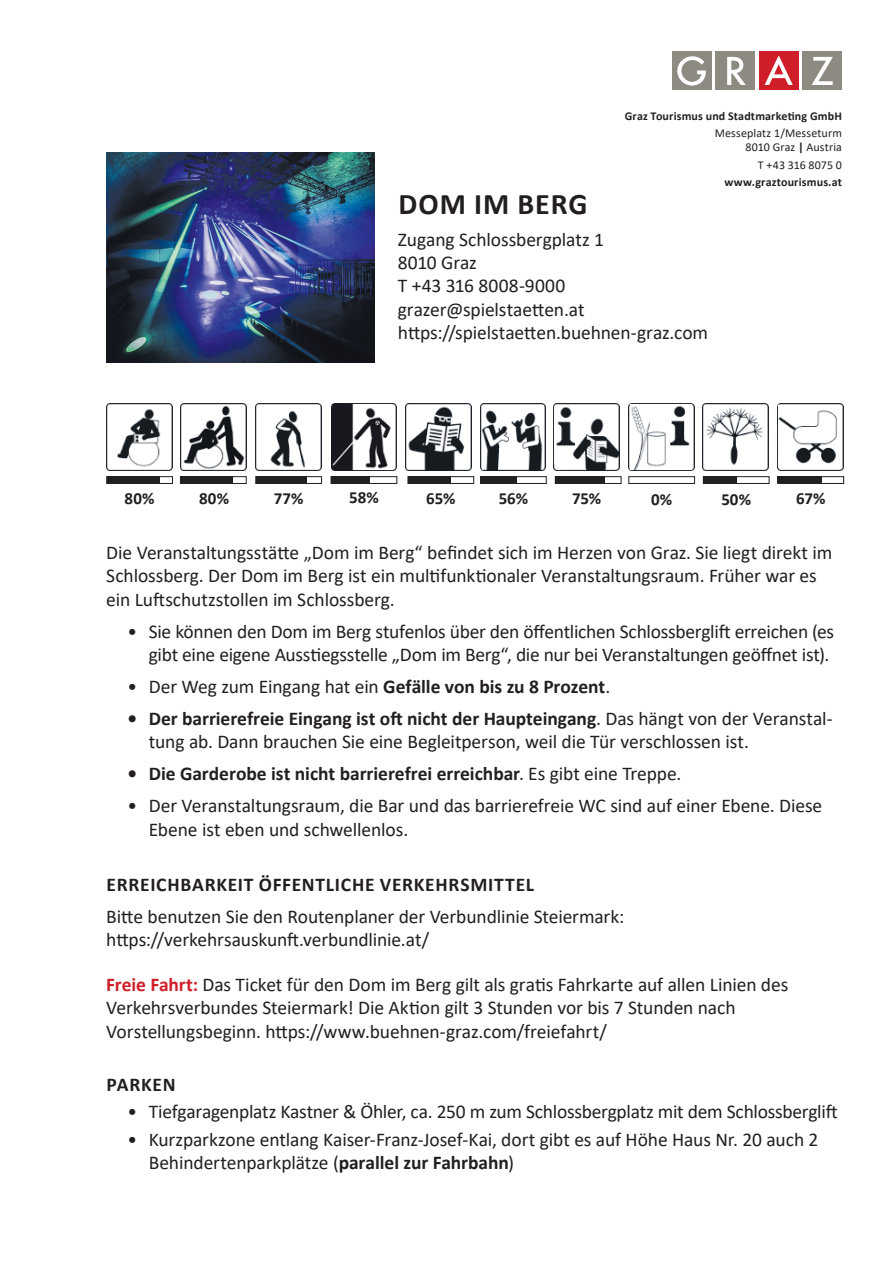
<style>
.page{position:relative;width:893px;height:1263px;background:#fff}
.page>*{position:absolute;margin:0;border:0;box-sizing:border-box;transform-origin:0 0}
.t1{font:700 30px "Calibri";letter-spacing:.035em;color:#231f20}
.t2{font:19.5px/23.4px "Calibri";letter-spacing:-.01em;color:#231f20}
.t3{font:700 19.5px "Calibri";color:#231f20}
.t4{font:700 19.5px "Calibri";letter-spacing:.03em;color:#231f20}
.t5{font:700 16.95px "Calibri";color:#231f20}
.t6{font:700 12px "Calibri";letter-spacing:.015em;color:#231f20}
.t7{font:12px/13.5px "Calibri";letter-spacing:.01em;color:#231f20;text-align:right}
.s1{font-weight:700}
.s2{font-weight:400}
.s3{font-weight:700;color:#d01e29}
</style>
<div class="page">
<div style="left:672px;top:51px;width:39px;height:39px;background:#8c8a81"></div>
<svg style="left:677px;top:56px;width:29px;height:30px"></svg>
<div style="left:715px;top:51px;width:40px;height:39px;background:#8c8a81"></div>
<svg style="left:727px;top:57px;width:19px;height:28px"></svg>
<div style="left:803px;top:51px;width:39px;height:39px;background:#8c8a81"></div>
<svg style="left:812px;top:57px;width:21px;height:28px"></svg>
<div style="left:759px;top:51px;width:39px;height:39px;background:#d01e29"></div>
<svg style="left:765px;top:56px;width:28px;height:29px"></svg>
<img style="left:106px;top:153px;width:268px;height:209px">
<img style="left:255px;top:404px;width:66px;height:66px">
<img style="left:777px;top:404px;width:66px;height:66px">
<img style="left:553px;top:404px;width:66px;height:66px">
<img style="left:628px;top:404px;width:66px;height:66px">
<img style="left:106px;top:404px;width:66px;height:66px">
<img style="left:181px;top:404px;width:66px;height:66px">
<img style="left:703px;top:404px;width:66px;height:66px">
<img style="left:331px;top:404px;width:66px;height:66px">
<img style="left:406px;top:404px;width:65px;height:66px">
<img style="left:480px;top:404px;width:66px;height:66px">
<div style="left:480px;top:476px;width:67px;height:8px;border:1px solid #231f20"></div>
<div style="left:106px;top:476px;width:67px;height:8px;border:1px solid #231f20"></div>
<div style="left:628px;top:476px;width:67px;height:8px;border:1px solid #231f20"></div>
<div style="left:703px;top:476px;width:66px;height:8px;border:1px solid #231f20"></div>
<div style="left:255px;top:476px;width:67px;height:8px;border:1px solid #231f20"></div>
<div style="left:777px;top:476px;width:67px;height:8px;border:1px solid #231f20"></div>
<div style="left:107px;top:476px;width:52px;height:7px;background:#231f20"></div>
<div style="left:703px;top:476px;width:33px;height:7px;background:#231f20"></div>
<div style="left:480px;top:476px;width:37px;height:7px;background:#231f20"></div>
<div style="left:777px;top:476px;width:45px;height:7px;background:#231f20"></div>
<div style="left:331px;top:476px;width:66px;height:8px;border:1px solid #231f20"></div>
<div style="left:331px;top:476px;width:38px;height:7px;background:#231f20"></div>
<div style="left:256px;top:476px;width:51px;height:7px;background:#231f20"></div>
<div style="left:180px;top:476px;width:67px;height:8px;border:1px solid #231f20"></div>
<div style="left:180px;top:476px;width:53px;height:7px;background:#231f20"></div>
<div style="left:408px;top:476px;width:66px;height:8px;border:1px solid #231f20"></div>
<div style="left:408px;top:476px;width:42px;height:7px;background:#231f20"></div>
<div style="left:555px;top:476px;width:66px;height:8px;border:1px solid #231f20"></div>
<div style="left:555px;top:476px;width:49px;height:7px;background:#231f20"></div>
<p class="t6" style="left:625px;top:107px;width:219px">Graz Tourismus und Stadtmarketing GmbH</p>
<p class="t7" style="left:715px;top:126px;width:129px">Messeplatz 1/Messeturm<br>8010 Graz <span class="s1">|</span> Austria</p>
<p class="t7" style="left:758px;top:158px;width:85px">T +43 316 8075 0</p>
<p class="t6" style="left:725px;top:174px;width:119px">www.graztourismus.at</p>
<h1 class="t1" style="left:398px;top:183px;width:191px">DOM IM BERG</h1>
<p class="t2" style="left:398px;top:227px;width:312px">Zugang Schlossbergplatz 1<br>8010 Graz<br>T +43 316 8008-9000 grazer@spielstaetten.at https://spielstaetten.buehnen-graz.com</p>
<p class="t5" style="left:125px;top:486px;width:31px">80%</p>
<p class="t5" style="left:199px;top:486px;width:31px">80%</p>
<p class="t5" style="left:274px;top:486px;width:31px">77%</p>
<p class="t5" style="left:349px;top:485px;width:31px">58%</p>
<p class="t5" style="left:426px;top:486px;width:31px">65%</p>
<p class="t5" style="left:499px;top:486px;width:31px">56%</p>
<p class="t5" style="left:572px;top:486px;width:31px">75%</p>
<p class="t5" style="left:651px;top:487px;width:23px">0%</p>
<p class="t5" style="left:721px;top:487px;width:31px">50%</p>
<p class="t5" style="left:796px;top:486px;width:31px">67%</p>
<p class="t2" style="left:106px;top:540px;width:728px">Die Veranstaltungsstätte „Dom im Berg“ befindet sich im Herzen von Graz. Sie liegt direkt im<br>Schlossberg. Der Dom im Berg ist ein multifunktionaler Veranstaltungsraum. Früher war es ein Luftschutzstollen im Schlossberg.</p>
<p class="t2" style="left:128px;top:619px;width:708px;text-align:right">• Sie können den Dom im Berg stufenlos über den öffentlichen Schlossberglift erreichen (es gibt eine eigene Ausstiegsstelle „Dom im Berg“, die nur bei Veranstaltungen geöffnet ist).</p>
<p class="t2" style="left:128px;top:674px;width:484px">• Der Weg zum Eingang hat ein <span class="s1">Gefälle von bis zu 8 Prozent</span>.</p>
<p class="t2" style="left:149px;top:706px;width:685px;text-indent:-21px"><span class="s1">• Der barrierefreie Eingang ist oft nicht der Haupteingang</span>. Das hängt von der Veranstal&shy;tung ab. Dann brauchen Sie eine Begleitperson, weil die Tür verschlossen ist.</p>
<p class="t3" style="left:128px;top:760px;width:555px">• Die Garderobe ist nicht barrierefrei erreichbar<span class="s2">. Es gibt eine Treppe.</span></p>
<p class="t2" style="left:149px;top:793px;width:675px;text-indent:-21px">• Der Veranstaltungsraum, die Bar und das barrierefreie WC sind auf einer Ebene. Diese<br>Ebene ist eben und schwellenlos.</p>
<p class="t4" style="left:107px;top:870px;width:429px">ERREICHBARKEIT ÖFFENTLICHE VERKEHRSMITTEL</p>
<p class="t2" style="left:106px;top:904px;width:519px">Bitte benutzen Sie den Routenplaner der Verbundlinie Steiermark: https://verkehrsauskunft.verbundlinie.at/</p>
<p class="t2" style="left:106px;top:972px;width:684px"><span class="s3">Freie Fahrt:</span> Das Ticket für den Dom im Berg gilt als gratis Fahrkarte auf allen Linien des<br>Verkehrsverbundes Steiermark! Die Aktion gilt 3 Stunden vor bis 7 Stunden nach<br>Vorstellungsbeginn. https://www.buehnen-graz.com/freiefahrt/</p>
<p class="t4" style="left:107px;top:1070px;width:70px">PARKEN</p>
<p class="t2" style="left:128px;top:1100px;width:712px">• Tiefgaragenplatz Kastner &amp; Öhler, ca. 250 m zum Schlossbergplatz mit dem Schlossberglift</p>
<p class="t2" style="left:149px;top:1127px;width:671px;text-indent:-21px">• Kurzparkzone entlang Kaiser-Franz-Josef-Kai, dort gibt es auf Höhe Haus Nr. 20 auch 2<br>Behindertenparkplätze (<span class="s1">parallel zur Fahrbahn</span>)</p>
</div>
